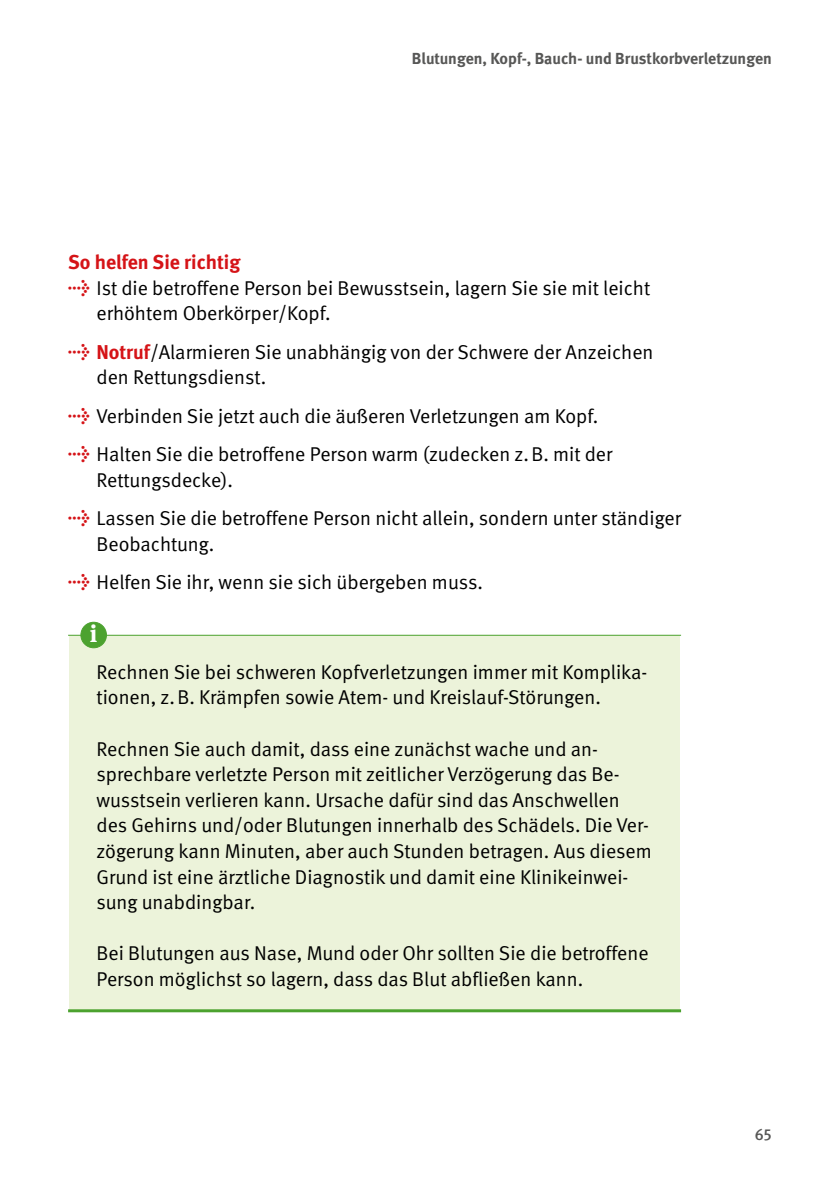
<style>
.page{position:relative;width:840px;height:1191px;background:#fff}
.page>*{position:absolute;margin:0;border:0;box-sizing:border-box;transform-origin:0 0}
.t1{font:700 24px "DGUV Meta Serif";color:#fff}
.Kasten_Schattierung_FT_STG_grün_Linie{font:20px/25.6px "DGUV Meta";color:#000}
.Überschriften_H3_ohne_Zahl_rot{font:700 20px "DGUV Meta";color:#d51317}
.t2{font:700 16px "DGUV Meta";color:#575756}
.t3{font:500 16px "DGUV Meta";color:#575756}
.s1{font-weight:700;font-size:18px;color:#d51317}
.s2{font-weight:700;color:#d51317}
</style>
<div class="page">
<div style="left:69px;top:635px;width:610px;height:375px;background:#ecf3da"></div>
<hr style="left:68px;top:1009px;width:612px;height:3px;background:#4ca22f">
<hr style="left:68px;top:635px;width:612px;height:1px;background:#4ca22f">
<div style="left:81px;top:622px;width:25px;height:26px;background:#4ca22f;border-radius:50%"></div>
<div style="left:81px;top:622px;width:26px;height:26px;border:1px solid #4ca22f;border-radius:50%"></div>
<p class="t2" style="left:411px;top:49px;width:361px">Blutungen, Kopf-, Bauch- und Brustkorbverletzungen</p>
<h3 class="Überschriften_H3_ohne_Zahl_rot" style="left:68px;top:250px;width:174px">So helfen Sie richtig</h3>
<p class="Kasten_Schattierung_FT_STG_grün_Linie" style="left:96px;top:275px;width:555px;text-indent:-28px"><span class="s1">→</span> Ist die betroffene Person bei Bewusstsein, lagern Sie sie mit leicht erhöhtem Oberkörper/Kopf.</p>
<p class="Kasten_Schattierung_FT_STG_grün_Linie" style="left:96px;top:339px;width:558px;text-indent:-28px"><span class="s1">→</span> <span class="s2">Notruf</span>/Alarmieren Sie unabhängig von der Schwere der Anzeichen den Rettungsdienst.</p>
<p class="Kasten_Schattierung_FT_STG_grün_Linie" style="left:68px;top:403px;width:531px"><span class="s1">→</span> Verbinden Sie jetzt auch die äußeren Verletzungen am Kopf.</p>
<p class="Kasten_Schattierung_FT_STG_grün_Linie" style="left:96px;top:442px;width:517px;text-indent:-28px"><span class="s1">→</span> Halten Sie die betroffene Person warm (zudecken z.B. mit der<br>Rettungsdecke).</p>
<p class="Kasten_Schattierung_FT_STG_grün_Linie" style="left:96px;top:506px;width:585px;text-indent:-28px"><span class="s1">→</span> Lassen Sie die betroffene Person nicht allein, sondern unter ständiger<br>Beobachtung.</p>
<p class="Kasten_Schattierung_FT_STG_grün_Linie" style="left:68px;top:570px;width:416px"><span class="s1">→</span> Helfen Sie ihr, wenn sie sich übergeben muss.</p>
<p class="t1" style="left:90px;top:619px;width:9px">i</p>
<p class="Kasten_Schattierung_FT_STG_grün_Linie" style="left:96px;top:659px;width:552px">Rechnen Sie bei schweren Kopfverletzungen immer mit Komplika&shy;tionen, z.B. Krämpfen sowie Atem- und Kreislauf-Störungen.</p>
<p class="Kasten_Schattierung_FT_STG_grün_Linie" style="left:96px;top:736px;width:556px">Rechnen Sie auch damit, dass eine zunächst wache und an&shy;sprechbare verletzte Person mit zeitlicher Verzögerung das Be&shy;wusstsein verlieren kann. Ursache dafür sind das Anschwellen des Gehirns und/oder Blutungen innerhalb des Schädels. Die Ver&shy;zögerung kann Minuten, aber auch Stunden betragen. Aus diesem Grund ist eine ärztliche Diagnostik und damit eine Klinikeinwei&shy;sung unabdingbar.</p>
<p class="Kasten_Schattierung_FT_STG_grün_Linie" style="left:96px;top:941px;width:553px">Bei Blutungen aus Nase, Mund oder Ohr sollten Sie die betroffene<br>Person möglichst so lagern, dass das Blut abfließen kann.</p>
<p class="t3" style="left:754px;top:1124px;width:19px">65</p>
</div>
